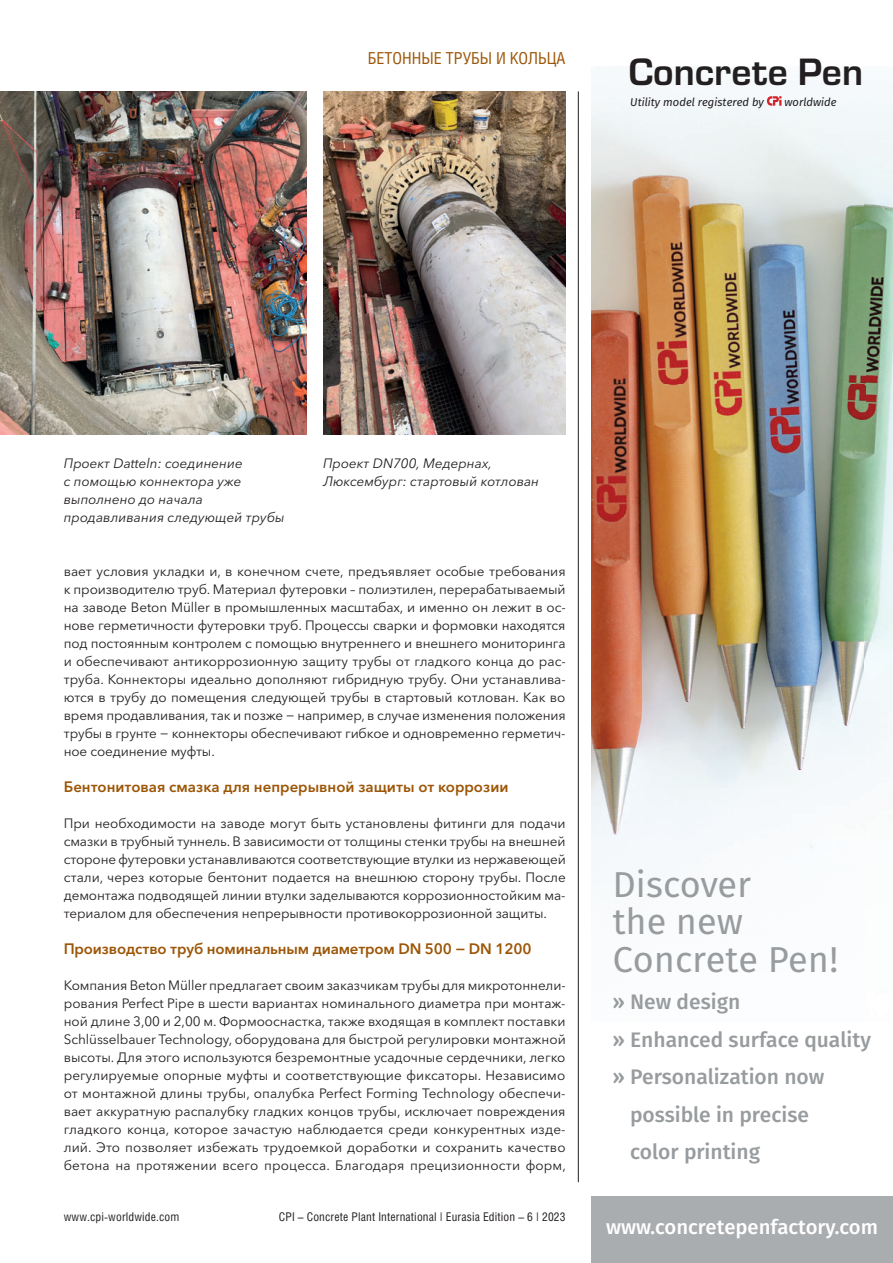
<style>
.page{position:relative;width:893px;height:1263px;background:#fff}
.page>*{position:absolute;margin:0;border:0;box-sizing:border-box;transform-origin:0 0}
.t1{font:700 39.6px "Eurostile T";color:#231f20}
.t2{font:36px/37.5px "Fira Sans OT";color:#989c9e}
.t3{font:21px "Fira Sans OT Medium";color:#989c9e}
.t4{font:20.25px "Fira Sans OT Medium";color:#fff}
.t5{font:16.5px "Helios Cond";color:#9c5506}
.t6{font:600 15px "Avenir Next Cyr";letter-spacing:-.01em;color:#9c5506}
.t7{font:13.5px/18px "Avenir Next Cyr";letter-spacing:-.01em;color:#231f20;text-align:justify}
.t8{font:italic 13.5px/18px "Avenir Next Cyr";color:#231f20}
.t9{font:12px "Helios Cond";letter-spacing:.01em;color:#231f20}
.t10{font:italic 11.25px "Fira Sans OT";color:#231f20}
</style>
<div class="page">
<hr style="left:578px;top:91px;width:1px;height:1091px;background:#231f20">
<img style="left:0;top:91px;width:306px;height:344px">
<img style="left:323px;top:91px;width:243px;height:344px">
<img style="left:591px;top:67px;width:302px;height:810px">
<svg style="left:767px;top:96px;width:14px;height:10px"></svg>
<div style="left:591px;top:1196px;width:302px;height:67px;background:#aaadaf"></div>
<p class="t5" style="left:368px;top:52px;width:199px">БЕТОННЫЕ ТРУБЫ И КОЛЬЦА</p>
<h1 class="t1" style="left:629px;top:49px;width:236px">Concrete Pen</h1>
<p class="t10" style="left:630px;top:97px;width:135px">Utility model registered by</p>
<p class="t10" style="left:784px;top:97px;width:53px">worldwide</p>
<p class="t8" style="left:64px;top:456px;width:222px">Проект Datteln: соединение<br>с помощью коннектора уже выполнено до начала продавливания следующей трубы</p>
<p class="t8" style="left:323px;top:455px;width:218px">Проект DN700, Медернах,<br>Люксембург: стартовый котлован</p>
<p class="t7" style="left:64px;top:564px;width:503px">вает условия укладки и, в конечном счете, предъявляет особые требования к производителю труб. Материал футеровки – полиэтилен, перерабатываемый на заводе Beton Müller в промышленных масштабах, и именно он лежит в ос&shy;нове герметичности футеровки труб. Процессы сварки и формовки находятся под постоянным контролем с помощью внутреннего и внешнего мониторинга и обеспечивают антикоррозионную защиту трубы от гладкого конца до рас&shy;труба. Коннекторы идеально дополняют гибридную трубу. Они устанавлива&shy;ются в трубу до помещения следующей трубы в стартовый котлован. Как во время продавливания, так и позже − например, в случае изменения положения трубы в грунте − коннекторы обеспечивают гибкое и одновременно герметич&shy;ное соединение муфты.</p>
<p class="t6" style="left:64px;top:778px;width:446px">Бентонитовая смазка для непрерывной защиты от коррозии</p>
<p class="t7" style="left:64px;top:816px;width:503px">При необходимости на заводе могут быть установлены фитинги для подачи смазки в трубный туннель. В зависимости от толщины стенки трубы на внешней стороне футеровки устанавливаются соответствующие втулки из нержавеющей стали, через которые бентонит подается на внешнюю сторону трубы. После демонтажа подводящей линии втулки заделываются коррозионностойким ма&shy;териалом для обеспечения непрерывности противокоррозионной защиты.</p>
<p class="t6" style="left:64px;top:940px;width:469px">Производство труб номинальным диаметром DN 500 − DN 1200</p>
<p class="t7" style="left:64px;top:978px;width:504px">Компания Beton Müller предлагает своим заказчикам трубы для микротоннели&shy;рования Perfect Pipe в шести вариантах номинального диаметра при монтаж&shy;ной длине 3,00 и 2,00 м. Формооснастка, также входящая в комплект поставки Schlüsselbauer Technology, оборудована для быстрой регулировки монтажной высоты. Для этого используются безремонтные усадочные сердечники, легко регулируемые опорные муфты и соответствующие фиксаторы. Независимо от монтажной длины трубы, опалубка Perfect Forming Technology обеспечи&shy;вает аккуратную распалубку гладких концов трубы, исключает повреждения гладкого конца, которое зачастую наблюдается среди конкурентных изде&shy;лий. Это позволяет избежать трудоемкой доработки и сохранить качество бетона на протяжении всего процесса. Благодаря прецизионности форм,</p>
<p class="t9" style="left:64px;top:1212px;width:117px">www.cpi-worldwide.com</p>
<p class="t9" style="left:279px;top:1212px;width:288px">CPI – Concrete Plant International | Eurasia Edition – 6 | 2023</p>
<h2 class="t2" style="left:612px;top:868px;width:228px">Discover<br>the new<br>Concrete Pen!</h2>
<h3 class="t3" style="left:612px;top:993px;width:129px">» New design</h3>
<h3 class="t3" style="left:612px;top:1031px;width:260px">» Enhanced surface quality</h3>
<h3 class="t3" style="left:612px;top:1068px;width:213px">» Personalization now</h3>
<h3 class="t3" style="left:630px;top:1106px;width:181px">possible in precise</h3>
<h3 class="t3" style="left:630px;top:1143px;width:132px">color printing</h3>
<h3 class="t4" style="left:606px;top:1218px;width:273px">www.concretepenfactory.com</h3>
</div>
